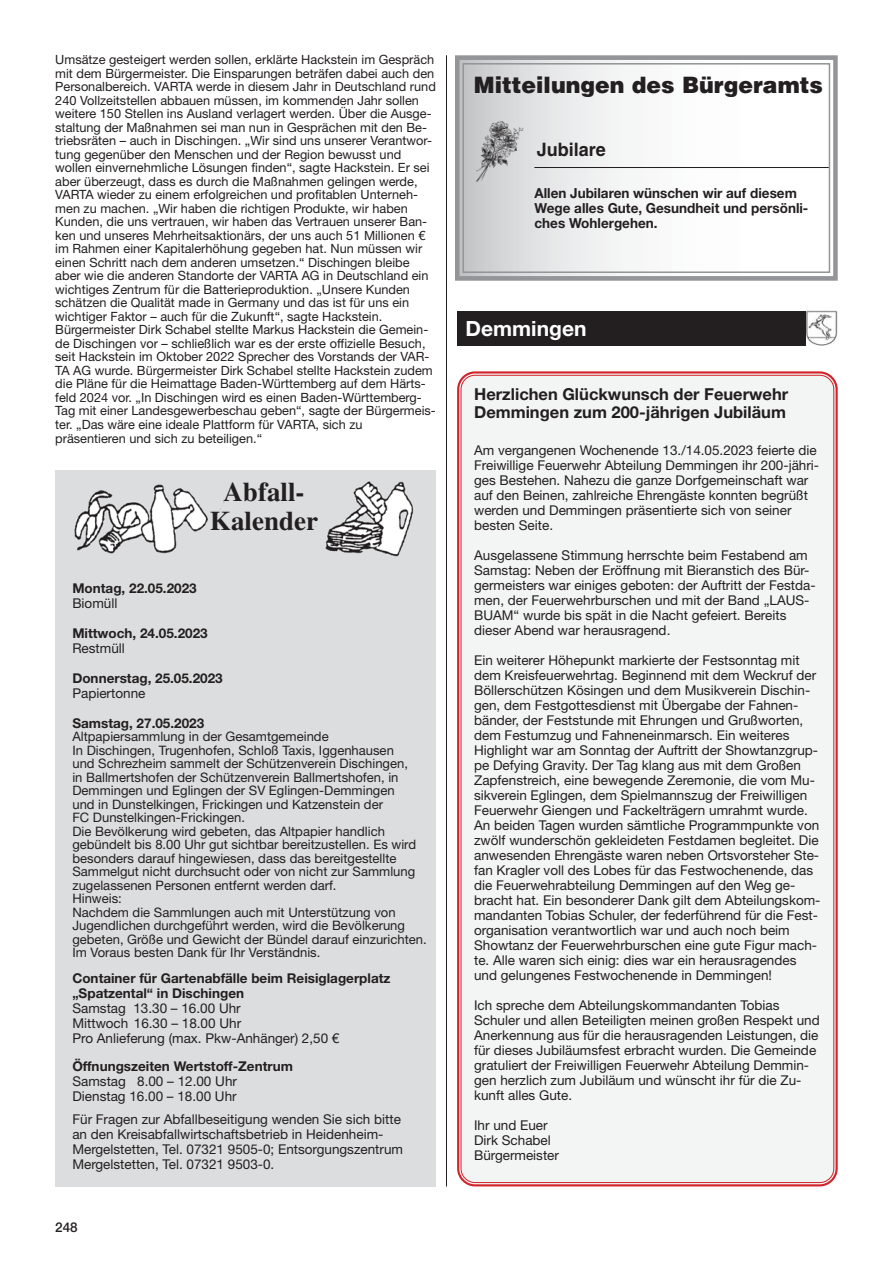
<style>
.page{position:relative;width:893px;height:1263px;background:#fff}
.page>*{position:absolute;margin:0;border:0;box-sizing:border-box;transform-origin:0 0}
.t1{font:700 27px/28.5px "Times LT Std";color:#231f20;text-align:center}
.t2{font:900 22.65px "Helvetica";color:#231f20}
.t3{font:700 21px "Helvetica Neue LT Std";color:#fff}
.t4{font:700 18.45px "Helvetica";color:#231f20}
.t5{font:700 16.5px/18px "Helvetica Neue LT Std";color:#231f20}
.t6{font:700 13.8px/15.5px "Helvetica Neue LT Std";color:#231f20}
.t7{font:13.5px/15px "Helvetica Neue LT Std";color:#231f20}
.t8{font:700 13.5px/15px "Helvetica Neue LT Std";color:#231f20}
.t9{font:500 13.5px "Helvetica Neue LT Std";color:#231f20}
.t10{font:13.05px/13.5px "Helvetica Neue LT Std";color:#231f20}
.t11{font:12.75px/13.5px "Helvetica Neue LT Std";color:#231f20}
</style>
<div class="page">
<hr style="left:446px;top:55px;width:1px;height:1131px;background:#231f20">
<div style="left:457px;top:311px;width:381px;height:34px;background:#231f20"></div>
<svg style="left:806px;top:311px;width:32px;height:34px"></svg>
<img style="left:807px;top:311px;width:30px;height:35px">
<div style="left:458px;top:372px;width:379px;height:813px;background:#f3f4f4;border-radius:17px"></div>
<div style="left:457px;top:371px;width:381px;height:815px;border:2px solid #d2232a;border-radius:17px"></div>
<svg style="left:455px;top:55px;width:383px;height:226px"></svg>
<div style="left:462px;top:63px;width:368px;height:210px;border:2px solid #939598"></div>
<div style="left:55px;top:470px;width:381px;height:716px;background:#dcddde"></div>
<img style="left:74px;top:481px;width:340px;height:76px">
<p class="t11" style="left:55px;top:55px;width:382px">Umsätze gesteigert werden sollen, erklärte Hackstein im Gespräch mit dem Bürgermeister. Die Einsparungen beträfen dabei auch den Personalbereich. VARTA werde in diesem Jahr in Deutschland rund 240 Vollzeitstellen abbauen müssen, im kommenden Jahr sollen weitere 150 Stellen ins Ausland verlagert werden. Über die Ausge&shy;staltung der Maßnahmen sei man nun in Gesprächen mit den Be&shy;triebsräten – auch in Dischingen. „Wir sind uns unserer Verantwor&shy;tung gegenüber den Menschen und der Region bewusst und wollen einvernehmliche Lösungen finden“, sagte Hackstein. Er sei aber überzeugt, dass es durch die Maßnahmen gelingen werde, VARTA wieder zu einem erfolgreichen und profitablen Unterneh&shy;men zu machen. „Wir haben die richtigen Produkte, wir haben Kunden, die uns vertrauen, wir haben das Vertrauen unserer Ban&shy;ken und unseres Mehrheitsaktionärs, der uns auch 51 Millionen € im Rahmen einer Kapitalerhöhung gegeben hat. Nun müssen wir einen Schritt nach dem anderen umsetzen.“ Dischingen bleibe aber wie die anderen Standorte der VARTA AG in Deutschland ein wichtiges Zentrum für die Batterieproduktion. „Unsere Kunden schätzen die Qualität made in Germany und das ist für uns ein wichtiger Faktor – auch für die Zukunft“, sagte Hackstein.<br>Bürgermeister Dirk Schabel stellte Markus Hackstein die Gemein&shy;de Dischingen vor – schließlich war es der erste offizielle Besuch, seit Hackstein im Oktober 2022 Sprecher des Vorstands der VAR-TA AG wurde. Bürgermeister Dirk Schabel stellte Hackstein zudem die Pläne für die Heimattage Baden-Württemberg auf dem Härts&shy;feld 2024 vor. „In Dischingen wird es einen Baden-Württemberg-Tag mit einer Landesgewerbeschau geben“, sagte der Bürgermeis&shy;ter. „Das wäre eine ideale Plattform für VARTA, sich zu präsentieren und sich zu beteiligen.“</p>
<h1 class="t1" style="left:210px;top:477px;width:110px">Abfall-<br>Kalender</h1>
<p class="t8" style="left:72px;top:582px;width:126px">Montag, 22.05.2023</p>
<p class="t7" style="left:72px;top:597px;width:47px">Biomüll</p>
<p class="t8" style="left:72px;top:627px;width:137px">Mittwoch, 24.05.2023</p>
<p class="t7" style="left:72px;top:642px;width:54px">Restmüll</p>
<p class="t8" style="left:72px;top:672px;width:152px">Donnerstag, 25.05.2023</p>
<p class="t7" style="left:72px;top:687px;width:75px">Papiertonne</p>
<p class="t8" style="left:72px;top:717px;width:133px">Samstag, 27.05.2023</p>
<p class="t10" style="left:72px;top:732px;width:356px">Altpapiersammlung in der Gesamtgemeinde<br>In Dischingen, Trugenhofen, Schloß Taxis, Iggenhausen<br>und Schrezheim sammelt der Schützenverein Dischingen,<br>in Ballmertshofen der Schützenverein Ballmertshofen, in Demmingen und Eglingen der SV Eglingen-Demmingen<br>und in Dunstelkingen, Frickingen und Katzenstein der<br>FC Dunstelkingen-Frickingen.<br>Die Bevölkerung wird gebeten, das Altpapier handlich gebündelt bis 8.00 Uhr gut sichtbar bereitzustellen. Es wird besonders darauf hingewiesen, dass das bereitgestellte Sammelgut nicht durchsucht oder von nicht zur Sammlung zugelassenen Personen entfernt werden darf.<br>Hinweis:<br>Nachdem die Sammlungen auch mit Unterstützung von Jugendlichen durchgeführt werden, wird die Bevölkerung gebeten, Größe und Gewicht der Bündel darauf einzurichten.<br>Im Voraus besten Dank für Ihr Verständnis.</p>
<p class="t8" style="left:72px;top:972px;width:320px">Container für Gartenabfälle beim Reisiglagerplatz „Spatzental“ in Dischingen</p>
<p class="t7" style="left:72px;top:1002px;width:269px">Samstag 13.30 – 16.00 Uhr<br>Mittwoch 16.30 – 18.00 Uhr<br>Pro Anlieferung (max. Pkw-Anhänger) 2,50 €</p>
<p class="t8" style="left:72px;top:1060px;width:222px">Öffnungszeiten Wertstoff-Zentrum</p>
<p class="t7" style="left:72px;top:1076px;width:166px">Samstag 8.00 – 12.00 Uhr<br>Dienstag 16.00 – 18.00 Uhr</p>
<p class="t7" style="left:72px;top:1113px;width:332px">Für Fragen zur Abfallbeseitigung wenden Sie sich bitte an den Kreisabfallwirtschaftsbetrieb in Heidenheim-Mergelstetten, Tel. 07321 9505-0; Entsorgungszentrum Mergelstetten, Tel. 07321 9503-0.</p>
<p class="t9" style="left:55px;top:1222px;width:24px">248</p>
<h2 class="t2" style="left:474px;top:76px;width:351px">Mitteilungen des Bürgeramts</h2>
<h3 class="t4" style="left:537px;top:143px;width:71px">Jubilare</h3>
<p class="t6" style="left:534px;top:186px;width:275px">Allen Jubilaren wünschen wir auf diesem<br>Wege alles Gute, Gesundheit und persönli&shy;ches Wohlergehen.</p>
<h3 class="t3" style="left:466px;top:321px;width:122px">Demmingen</h3>
<p class="t5" style="left:474px;top:387px;width:316px">Herzlichen Glückwunsch der Feuerwehr<br>Demmingen zum 200-jährigen Jubiläum</p>
<p class="t7" style="left:474px;top:444px;width:347px">Am vergangenen Wochenende 13./14.05.2023 feierte die Freiwillige Feuerwehr Abteilung Demmingen ihr 200-jähri&shy;ges Bestehen. Nahezu die ganze Dorfgemeinschaft war auf den Beinen, zahlreiche Ehrengäste konnten begrüßt werden und Demmingen präsentierte sich von seiner besten Seite.</p>
<p class="t7" style="left:474px;top:549px;width:343px">Ausgelassene Stimmung herrschte beim Festabend am Samstag: Neben der Eröffnung mit Bieranstich des Bür&shy;germeisters war einiges geboten: der Auftritt der Festda&shy;men, der Feuerwehrburschen und mit der Band „LAUS-BUAM“ wurde bis spät in die Nacht gefeiert. Bereits dieser Abend war herausragend.</p>
<p class="t7" style="left:474px;top:654px;width:348px">Ein weiterer Höhepunkt markierte der Festsonntag mit dem Kreisfeuerwehrtag. Beginnend mit dem Weckruf der Böllerschützen Kösingen und dem Musikverein Dischin&shy;gen, dem Festgottesdienst mit Übergabe der Fahnen&shy;bänder, der Feststunde mit Ehrungen und Grußworten, dem Festumzug und Fahneneinmarsch. Ein weiteres Highlight war am Sonntag der Auftritt der Showtanzgrup&shy;pe Defying Gravity. Der Tag klang aus mit dem Großen Zapfenstreich, eine bewegende Zeremonie, die vom Mu&shy;sikverein Eglingen, dem Spielmannszug der Freiwilligen Feuerwehr Giengen und Fackelträgern umrahmt wurde.<br>An beiden Tagen wurden sämtliche Programmpunkte von zwölf wunderschön gekleideten Festdamen begleitet. Die anwesenden Ehrengäste waren neben Ortsvorsteher Ste&shy;fan Kragler voll des Lobes für das Festwochenende, das die Feuerwehrabteilung Demmingen auf den Weg ge&shy;bracht hat. Ein besonderer Dank gilt dem Abteilungskom&shy;mandanten Tobias Schuler, der federführend für die Fest&shy;organisation verantwortlich war und auch noch beim Showtanz der Feuerwehrburschen eine gute Figur mach&shy;te. Alle waren sich einig: dies war ein herausragendes und gelungenes Festwochenende in Demmingen!</p>
<p class="t7" style="left:474px;top:999px;width:347px">Ich spreche dem Abteilungskommandanten Tobias Schuler und allen Beteiligten meinen großen Respekt und Anerkennung aus für die herausragenden Leistungen, die für dieses Jubiläumsfest erbracht wurden. Die Gemeinde gratuliert der Freiwilligen Feuerwehr Abteilung Demmin&shy;gen herzlich zum Jubiläum und wünscht ihr für die Zu&shy;kunft alles Gute.</p>
<p class="t7" style="left:474px;top:1119px;width:86px">Ihr und Euer<br>Dirk Schabel<br>Bürgermeister</p>
</div>
